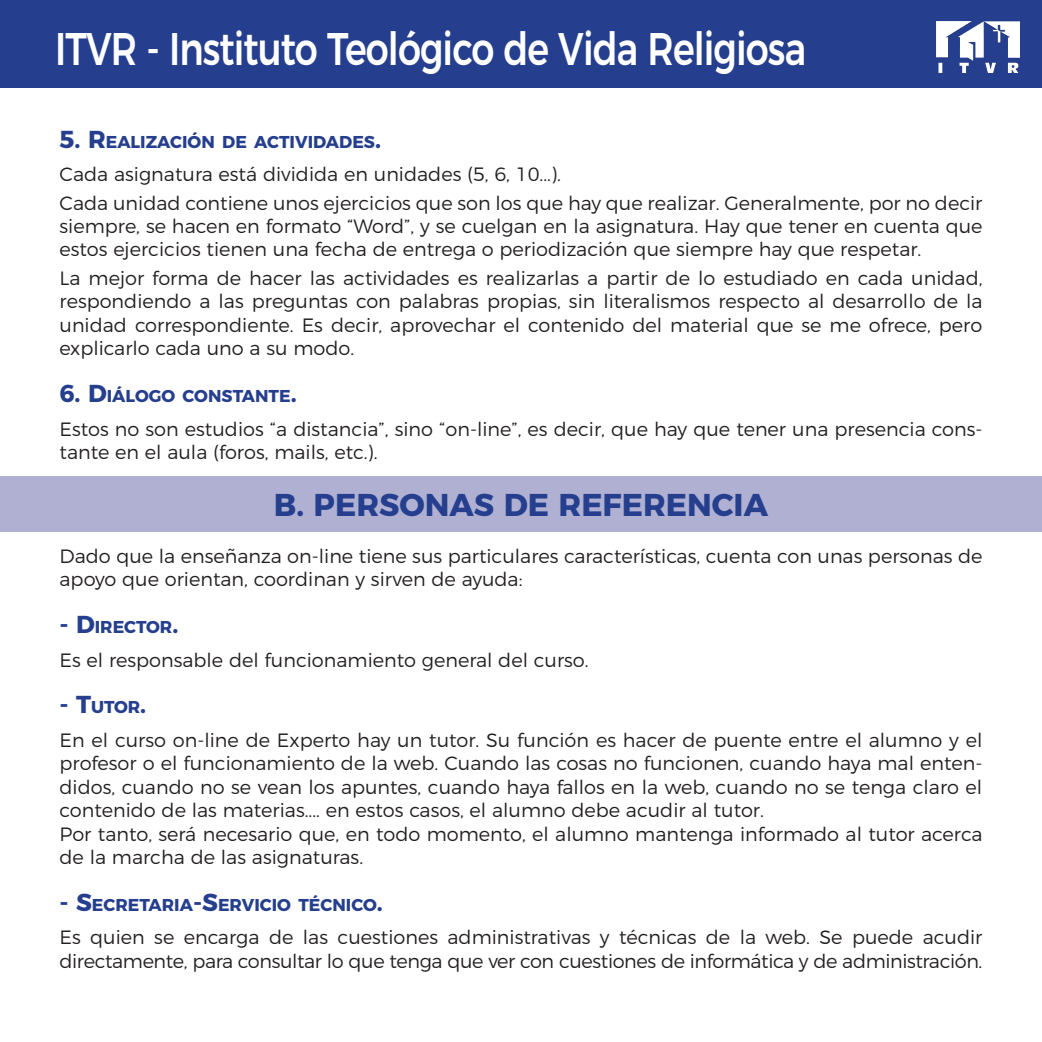
<style>
.page{position:relative;width:1042px;height:1042px;background:#fff}
.page>*{position:absolute;margin:0;border:0;box-sizing:border-box;transform-origin:0 0}
.t1{font:500 45.68px "Montserrat";letter-spacing:-.025em;color:#fff;scale:.8 1}
.t2{font:500 45.68px "Montserrat";color:#fff;scale:.8 1}
.t3{font:700 31.5px "Montserrat";color:#253f8e}
.t4{font:300 19.25px/23.4px "Montserrat";color:#231f20;text-align:justify}
.t5{font:300 19.25px/23.4px "Montserrat";letter-spacing:-.02em;color:#231f20}
.t6{font:700 17.15px "Montserrat";color:#253f8e}
.s1{font-size:24.5px}
</style>
<div class="page">
<div style="left:0;top:476px;width:1042px;height:56px;background:#afb0d2"></div>
<div style="left:0;top:0;width:1042px;height:87px;background:#253f8e"></div>
<p class="t1" style="left:55px;top:12px;width:940px">ITVR - Instituto Teológico de Vida Religiosa</p>
<h1 class="t2" style="left:175px;top:12px;width:839px">Instituto Teológico de Vida Rel giosa</h1>
<p class="t6" style="left:60px;top:128px;width:323px"><span class="s1">5. R</span>EALIZACIÓN DE ACTIVIDADES<span class="s1">.</span></p>
<p class="t4" style="left:60px;top:161px;width:503px">Cada asignatura está dividida en unidades (5, 6, 10...).</p>
<p class="t4" style="left:60px;top:189px;width:924px">Cada unidad contiene unos ejercicios que son los que hay que realizar. Generalmente, por no decir siempre, se hacen en formato “Word”, y se cuelgan en la asignatura. Hay que tener en cuenta que estos ejercicios tienen una fecha de entrega o periodización que siempre hay que respetar.</p>
<p class="t4" style="left:60px;top:265px;width:924px">La mejor forma de hacer las actividades es realizarlas a partir de lo estudiado en cada unidad, respondiendo a las preguntas con palabras propias, sin literalismos respecto al desarrollo de la unidad correspondiente. Es decir, aprovechar el contenido del material que se me ofrece, pero explicarlo cada uno a su modo.</p>
<p class="t6" style="left:60px;top:382px;width:239px"><span class="s1">6. D</span>IÁLOGO CONSTANTE<span class="s1">.</span></p>
<p class="t4" style="left:60px;top:415px;width:924px">Estos no son estudios “a distancia”, sino “on-line”, es decir, que hay que tener una presencia cons&shy;tante en el aula (foros, mails, etc.).</p>
<p class="t3" style="left:274px;top:479px;width:496px">B. PERSONAS DE REFERENCIA</p>
<p class="t4" style="left:60px;top:542px;width:924px">Dado que la enseñanza on-line tiene sus particulares características, cuenta con unas personas de apoyo que orientan, coordinan y sirven de ayuda:</p>
<p class="t6" style="left:60px;top:613px;width:120px"><span class="s1">- D</span>IRECTOR<span class="s1">.</span></p>
<p class="t4" style="left:60px;top:646px;width:531px">Es el responsable del funcionamiento general del curso.</p>
<p class="t6" style="left:60px;top:693px;width:88px"><span class="s1">- T</span>UTOR<span class="s1">.</span></p>
<p class="t4" style="left:60px;top:726px;width:924px">En el curso on-line de Experto hay un tutor. Su función es hacer de puente entre el alumno y el profesor o el funcionamiento de la web. Cuando las cosas no funcionen, cuando haya mal enten&shy;didos, cuando no se vean los apuntes, cuando haya fallos en la web, cuando no se tenga claro el contenido de las materias.... en estos casos, el alumno debe acudir al tutor.</p>
<p class="t4" style="left:60px;top:820px;width:924px">Por tanto, será necesario que, en todo momento, el alumno mantenga informado al tutor acerca de la marcha de las asignaturas.</p>
<p class="t6" style="left:60px;top:891px;width:325px"><span class="s1">- S</span>ECRETARIA<span class="s1">-S</span>ERVICIO TÉCNICO<span class="s1">.</span></p>
<p class="t5" style="left:60px;top:924px;width:924px">Es quien se encarga de las cuestiones administrativas y técnicas de la web. Se puede acudir directamente, para consultar lo que tenga que ver con cuestiones de informática y de administración.</p>
</div>
